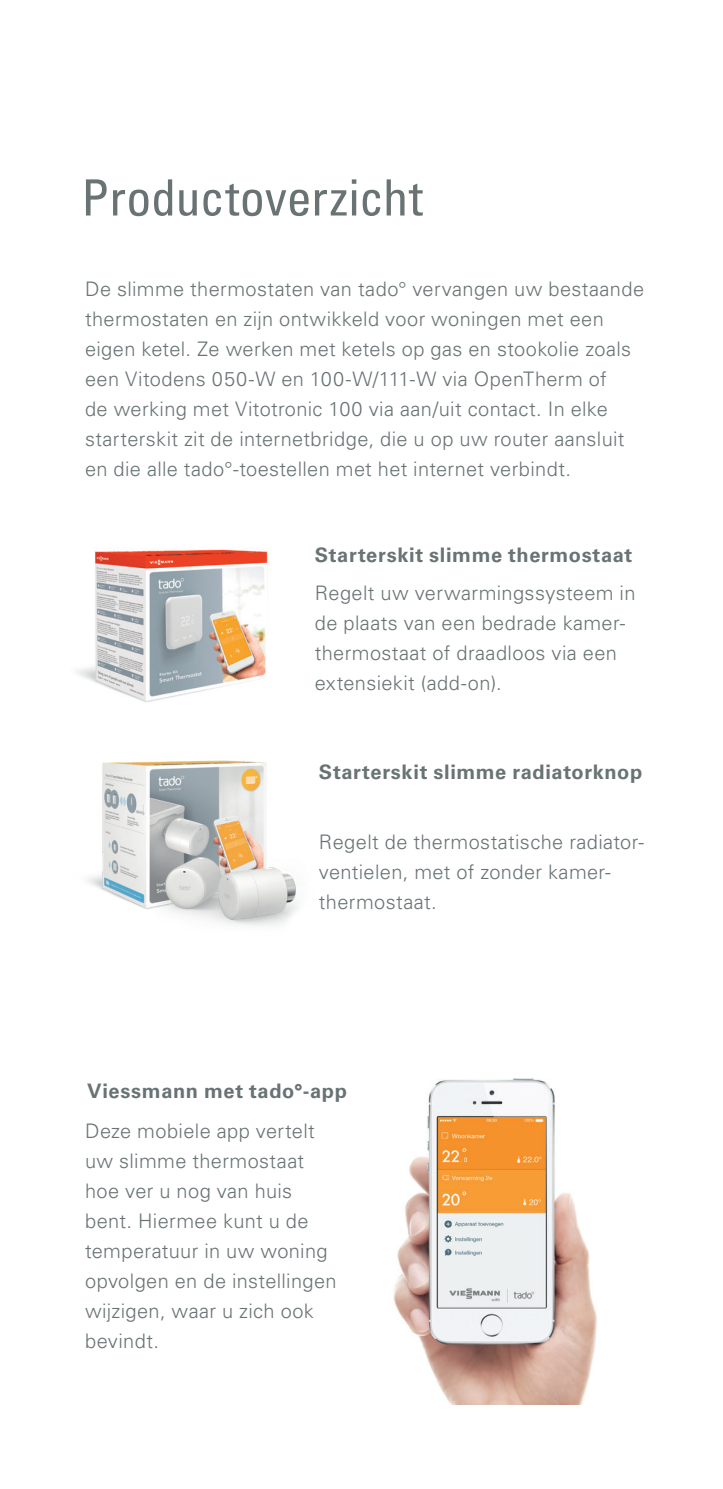
<style>
.page{position:relative;width:723px;height:1489px;background:#fff}
.page>*{position:absolute;margin:0;border:0;box-sizing:border-box;transform-origin:0 0}
.t1{font:condensed 50px "Univers LTCYR 57";color:#697374}
.t2{font:300 20px/30px "Univers LTCYR 45";letter-spacing:.02em;color:#697374}
.t3{font:700 20px "Univers LTCYR 65";letter-spacing:.03em;color:#697374}
</style>
<div class="page">
<img style="left:87px;top:760px;width:210px;height:166px">
<img style="left:76px;top:549px;width:192px;height:153px">
<img style="left:393px;top:1078px;width:204px;height:326px">
<h1 class="t1" style="left:81px;top:166px;width:343px">Productoverzicht</h1>
<p class="t2" style="left:85px;top:274px;width:561px">De slimme thermostaten van tado° vervangen uw bestaande thermostaten en zijn ontwikkeld voor woningen met een eigen ketel. Ze werken met ketels op gas en stookolie zoals een Vitodens 050-W en 100-W/111-W via OpenTherm of<br>de werking met Vitotronic 100 via aan/uit contact. In elke starterskit zit de internetbridge, die u op uw router aansluit en die alle tado°-toestellen met het internet verbindt.</p>
<p class="t3" style="left:315px;top:541px;width:319px">Starterskit slimme thermostaat</p>
<p class="t2" style="left:315px;top:577px;width:322px">Regelt uw verwarmingssysteem in de plaats van een bedrade kamer&shy;thermostaat of draadloos via een extensiekit (add-on).</p>
<p class="t3" style="left:319px;top:758px;width:325px">Starterskit slimme radiatorknop</p>
<p class="t2" style="left:319px;top:826px;width:327px">Regelt de thermostatische radiator&shy;ventielen, met of zonder kamer&shy;thermostaat.</p>
<p class="t3" style="left:87px;top:1076px;width:261px">Viessmann met tado°-app</p>
<p class="t2" style="left:85px;top:1114px;width:253px">Deze mobiele app vertelt uw slimme thermostaat hoe ver u nog van huis bent. Hiermee kunt u de temperatuur in uw woning opvolgen en de instellingen wijzigen, waar u zich ook bevindt.</p>
</div>
